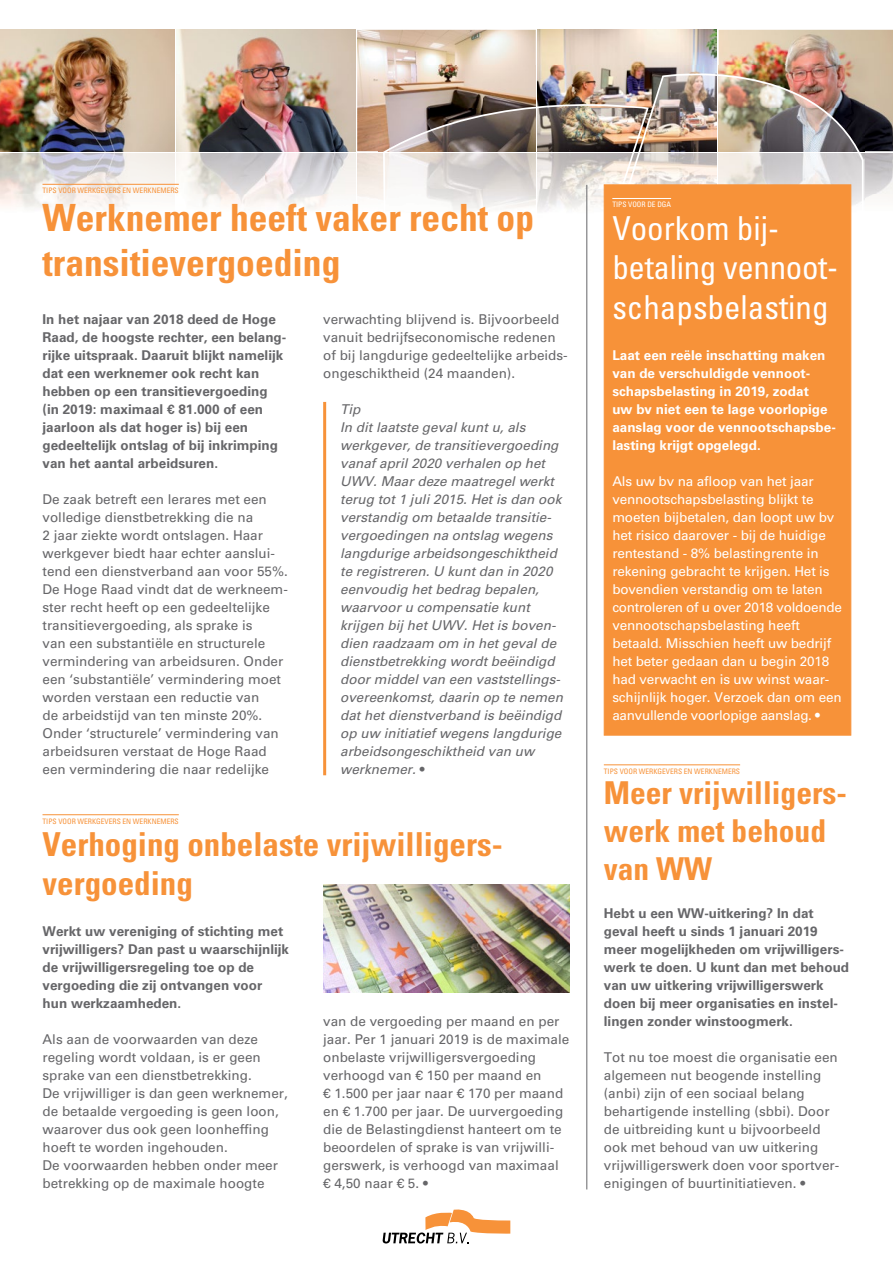
<style>
.page{position:relative;width:893px;height:1263px;background:#fff}
.page>*{position:absolute;margin:0;border:0;box-sizing:border-box;transform-origin:0 0}
.t1{font:700 condensed 37.5px/45px "Univers LT Std";color:#f79239}
.t2{font:condensed 33px/39.6px "Univers LT Std";color:#fff}
.t3{font:700 condensed 33px/39.6px "Univers LT Std";color:#f79239}
.t4{font:700 condensed 31.5px/37.8px "Univers LT Std";color:#f79239}
.t5{font:13.5px/18px "Univers LT Std";color:#666669}
.t6{font:700 13.5px/18px "Univers LT Std";color:#666669}
.t7{font:italic 13.5px/18px "Univers LT Std";color:#666669}
.t8{font:13.5px/18px "Univers LT Std";letter-spacing:-.01em;color:#fff}
.t9{font:700 13.5px/18px "Univers LT Std";color:#fff}
.t10{font:condensed 7.5px "Univers LT Std";color:#f79239}
.t11{font:condensed 7.5px "Univers LT Std";color:#fff}
.s1{font-style:normal}
</style>
<div class="page">
<img style="left:0;top:153px;width:174px;height:57px">
<img style="left:176px;top:153px;width:179px;height:56px">
<img style="left:851px;top:234px;width:1px;height:41px">
<img style="left:864px;top:194px;width:29px;height:6px">
<img style="left:864px;top:153px;width:29px;height:41px">
<img style="left:0;top:30px;width:174px;height:121px">
<img style="left:176px;top:30px;width:179px;height:121px">
<img style="left:357px;top:30px;width:179px;height:121px">
<img style="left:538px;top:30px;width:178px;height:36px">
<img style="left:719px;top:30px;width:174px;height:121px">
<img style="left:378px;top:66px;width:235px;height:86px">
<img style="left:378px;top:66px;width:158px;height:85px">
<svg style="left:382px;top:88px;width:231px;height:464px"></svg>
<img style="left:613px;top:55px;width:251px;height:175px">
<svg style="left:382px;top:1209px;width:128px;height:34px"></svg>
<div style="left:604px;top:184px;width:247px;height:551px;background:#f79239;border:1px solid #f79239"></div>
<hr style="left:612px;top:198px;width:59px;height:1px;background:#fff">
<hr style="left:323px;top:402px;width:3px;height:373px;background:#f79239">
<hr style="left:43px;top:184px;width:136px;height:1px;background:#f79239">
<hr style="left:604px;top:764px;width:136px;height:1px;background:#f79239">
<hr style="left:43px;top:814px;width:136px;height:1px;background:#f79239">
<img style="left:323px;top:885px;width:247px;height:107px">
<hr style="left:586px;top:185px;width:1px;height:1004px;background:#666669">
<p class="t10" style="left:43px;top:186px;width:138px">TIPS VOOR WERKGEVERS EN WERKNEMERS</p>
<h1 class="t1" style="left:43px;top:195px;width:493px">Werknemer heeft vaker recht op transitievergoeding</h1>
<p class="t6" style="left:43px;top:310px;width:245px">In het najaar van 2018 deed de Hoge Raad, de hoogste rechter, een belang&shy;rijke uitspraak. Daaruit blijkt namelijk dat een werknemer ook recht kan hebben op een transitievergoeding (in 2019: maximaal € 81.000 of een jaarloon als dat hoger is) bij een gedeeltelijk ontslag of bij inkrimping van het aantal arbeidsuren.</p>
<p class="t5" style="left:43px;top:490px;width:247px">De zaak betreft een lerares met een volledige dienstbetrekking die na<br>2 jaar ziekte wordt ontslagen. Haar werkgever biedt haar echter aanslui&shy;tend een dienstverband aan voor 55%.<br>De Hoge Raad vindt dat de werkneem&shy;ster recht heeft op een gedeeltelijke transitievergoeding, als sprake is<br>van een substantiële en structurele vermindering van arbeidsuren. Onder een ‘substantiële’ vermindering moet worden verstaan een reductie van<br>de arbeidstijd van ten minste 20%.<br>Onder ‘structurele’ vermindering van arbeidsuren verstaat de Hoge Raad een vermindering die naar redelijke</p>
<p class="t5" style="left:323px;top:310px;width:246px">verwachting blijvend is. Bijvoorbeeld vanuit bedrijfseconomische redenen of bij langdurige gedeeltelijke arbeids&shy;ongeschiktheid (24 maanden).</p>
<p class="t7" style="left:340px;top:400px;width:224px">Tip<br>In dit laatste geval kunt u, als werkgever, de transitievergoeding vanaf april 2020 verhalen op het<br>UWV. Maar deze maatregel werkt terug tot 1 juli 2015. Het is dan ook verstandig om betaalde transitie&shy;vergoedingen na ontslag wegens langdurige arbeidsongeschiktheid te registreren. U kunt dan in 2020 eenvoudig het bedrag bepalen, waarvoor u compensatie kunt krijgen bij het UWV. Het is boven&shy;dien raadzaam om in het geval de dienstbetrekking wordt beëindigd door middel van een vaststellings&shy;overeenkomst, daarin op te nemen dat het dienstverband is beëindigd op uw initiatief wegens langdurige arbeidsongeschiktheid van uw werknemer. <span class="s1">•</span></p>
<p class="t10" style="left:43px;top:816px;width:138px">TIPS VOOR WERKGEVERS EN WERKNEMERS</p>
<h2 class="t3" style="left:43px;top:824px;width:462px">Verhoging onbelaste vrijwilligers&shy;vergoeding</h2>
<p class="t6" style="left:43px;top:922px;width:248px">Werkt uw vereniging of stichting met vrijwilligers? Dan past u waarschijnlijk de vrijwilligersregeling toe op de vergoeding die zij ontvangen voor hun werkzaamheden.</p>
<p class="t5" style="left:43px;top:1030px;width:247px">Als aan de voorwaarden van deze regeling wordt voldaan, is er geen sprake van een dienstbetrekking.<br>De vrijwilliger is dan geen werknemer, de betaalde vergoeding is geen loon, waarover dus ook geen loonheffing hoeft te worden ingehouden.<br>De voorwaarden hebben onder meer betrekking op de maximale hoogte</p>
<p class="t5" style="left:323px;top:1012px;width:248px">van de vergoeding per maand en per jaar. Per 1 januari 2019 is de maximale onbelaste vrijwilligersvergoeding verhoogd van € 150 per maand en<br>€ 1.500 per jaar naar € 170 per maand en € 1.700 per jaar. De uurvergoeding die de Belastingdienst hanteert om te beoordelen of sprake is van vrijwilli&shy;gerswerk, is verhoogd van maximaal € 4,50 naar € 5. •</p>
<p class="t11" style="left:612px;top:200px;width:60px">TIPS VOOR DE DGA</p>
<h2 class="t2" style="left:612px;top:208px;width:227px">Voorkom bij&shy;betaling vennoot&shy;schapsbelasting</h2>
<p class="t9" style="left:612px;top:346px;width:225px">Laat een reële inschatting maken van de verschuldigde vennoot&shy;schapsbelasting in 2019, zodat<br>uw bv niet een te lage voorlopige aanslag voor de vennootschapsbe&shy;lasting krijgt opgelegd.</p>
<p class="t8" style="left:612px;top:472px;width:231px">Als uw bv na afloop van het jaar vennootschapsbelasting blijkt te moeten bijbetalen, dan loopt uw bv het risico daarover - bij de huidige rentestand - 8% belastingrente in rekening gebracht te krijgen. Het is bovendien verstandig om te laten controleren of u over 2018 voldoende vennootschapsbelasting heeft betaald. Misschien heeft uw bedrijf het beter gedaan dan u begin 2018 had verwacht en is uw winst waar&shy;schijnlijk hoger. Verzoek dan om een aanvullende voorlopige aanslag. •</p>
<p class="t10" style="left:604px;top:766px;width:138px">TIPS VOOR WERKGEVERS EN WERKNEMERS</p>
<h3 class="t4" style="left:604px;top:774px;width:245px">Meer vrijwilligers&shy;werk met behoud van WW</h3>
<p class="t6" style="left:604px;top:904px;width:247px">Hebt u een WW-uitkering? In dat geval heeft u sinds 1 januari 2019 meer mogelijkheden om vrijwilligers&shy;werk te doen. U kunt dan met behoud van uw uitkering vrijwilligerswerk doen bij meer organisaties en instel&shy;lingen zonder winstoogmerk.</p>
<p class="t5" style="left:604px;top:1048px;width:237px">Tot nu toe moest die organisatie een algemeen nut beogende instelling (anbi) zijn of een sociaal belang behartigende instelling (sbbi). Door de uitbreiding kunt u bijvoorbeeld ook met behoud van uw uitkering vrijwilligerswerk doen voor sportver&shy;enigingen of buurtinitiatieven. •</p>
</div>
